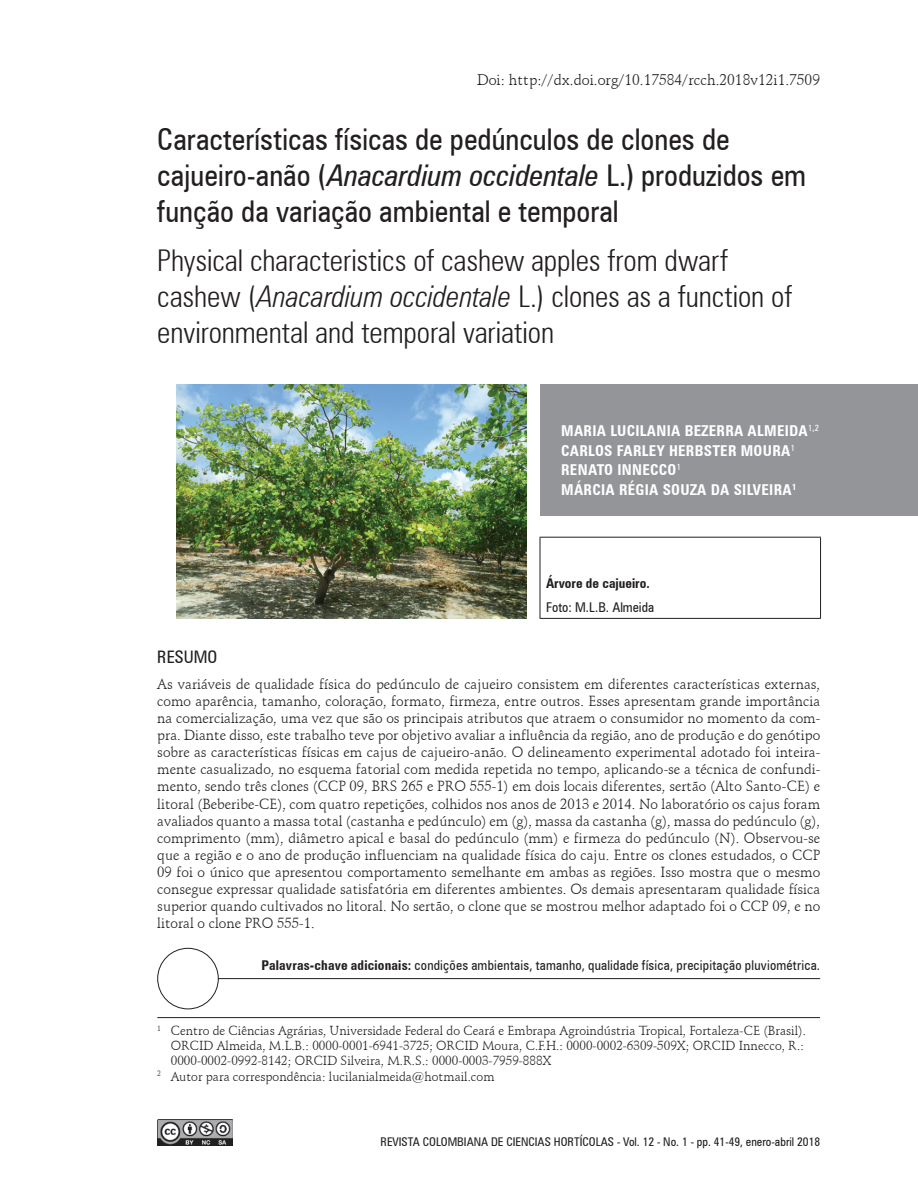
<style>
.page{position:relative;width:918px;height:1188px;background:#fff}
.page>*{position:absolute;margin:0;border:0;box-sizing:border-box;transform-origin:0 0}
.t1{font:300 condensed 30px/36px "Zurich BT";letter-spacing:-.005em;color:#231f20}
.t2{font:condensed 30px/36px "Zurich BT";color:#231f20}
.t3{font:condensed 17.25px "Zurich BT";color:#231f20}
.t4{font:700 condensed 15px/19.5px "Zurich BT";letter-spacing:.02em;color:#fff}
.t5{font:15px "Schneidler BT";color:#231f20}
.t6{font:14.25px/17.1px "Schneidler BT";color:#231f20;text-align:justify}
.t7{font:condensed 13.5px "Zurich BT";letter-spacing:.015em;color:#231f20}
.t8{font:700 condensed 13.5px "Zurich BT";color:#231f20}
.t9{font:12.75px "Schneidler BT";color:#231f20}
.t10{font:condensed 12px "Zurich BT";color:#231f20}
.s1{font-style:italic}
.s2{font-weight:700}
</style>
<div class="page">
<img style="left:157px;top:1119px;width:76px;height:26px">
<div style="left:540px;top:384px;width:378px;height:132px;background:#939598"></div>
<hr style="left:540px;top:537px;width:281px;height:1px;background:#231f20">
<hr style="left:540px;top:538px;width:1px;height:80px;background:#231f20">
<hr style="left:820px;top:538px;width:1px;height:80px;background:#231f20">
<hr style="left:540px;top:618px;width:281px;height:1px;background:#231f20">
<hr style="left:157px;top:1017px;width:663px;height:1px;background:#231f20">
<img style="left:176px;top:385px;width:351px;height:233px">
<svg style="left:157px;top:948px;width:664px;height:62px"></svg>
<p class="t5" style="left:477px;top:70px;width:345px">Doi: http://dx.doi.org/10.17584/rcch.2018v12i1.7509</p>
<h1 class="t2" style="left:157px;top:121px;width:650px">Características físicas de pedúnculos de clones de cajueiro-anão (<span class="s1">Anacardium occidentale</span> L.) produzidos em função da variação ambiental e temporal</h1>
<h1 class="t1" style="left:157px;top:242px;width:636px">Physical characteristics of cashew apples from dwarf cashew (<span class="s1">Anacardium occidentale</span> L.) clones as a function of environmental and temporal variation</h1>
<p class="t4" style="left:561px;top:421px;width:259px">MARIA LUCILANIA BEZERRA ALMEIDA<sup>1</sup><sup>,</sup><sup>2<br></sup>CARLOS FARLEY HERBSTER MOURA<sup>1<br></sup>RENATO INNECCO<sup>1<br></sup>MÁRCIA RÉGIA SOUZA DA SILVEIRA<sup>1</sup></p>
<p class="t8" style="left:546px;top:575px;width:105px">Árvore de cajueiro.</p>
<p class="t7" style="left:546px;top:599px;width:110px">Foto: M.L.B. Almeida</p>
<p class="t3" style="left:157px;top:647px;width:61px">RESUMO</p>
<p class="t6" style="left:157px;top:675px;width:664px">As variáveis de qualidade física do pedúnculo de cajueiro consistem em diferentes características externas, como aparência, tamanho, coloração, formato, firmeza, entre outros. Esses apresentam grande importância na comercialização, uma vez que são os principais atributos que atraem o consumidor no momento da com&shy;pra. Diante disso, este trabalho teve por objetivo avaliar a influência da região, ano de produção e do genótipo sobre as características físicas em cajus de cajueiro-anão. O delineamento experimental adotado foi inteira&shy;mente casualizado, no esquema fatorial com medida repetida no tempo, aplicando-se a técnica de confundi&shy;mento, sendo três clones (CCP 09, BRS 265 e PRO 555-1) em dois locais diferentes, sertão (Alto Santo-CE) e litoral (Beberibe-CE), com quatro repetições, colhidos nos anos de 2013 e 2014. No laboratório os cajus foram avaliados quanto a massa total (castanha e pedúnculo) em (g), massa da castanha (g), massa do pedúnculo (g), comprimento (mm), diâmetro apical e basal do pedúnculo (mm) e firmeza do pedúnculo (N). Observou-se que a região e o ano de produção influenciam na qualidade física do caju. Entre os clones estudados, o CCP 09 foi o único que apresentou comportamento semelhante em ambas as regiões. Isso mostra que o mesmo consegue expressar qualidade satisfatória em diferentes ambientes. Os demais apresentaram qualidade física superior quando cultivados no litoral. No sertão, o clone que se mostrou melhor adaptado foi o CCP 09, e no litoral o clone PRO 555-1.</p>
<p class="t7" style="left:261px;top:957px;width:560px"><span class="s2">Palavras-chave adicionais:</span> condições ambientais, tamanho, qualidade física, precipitação pluviométrica.</p>
<p class="t9" style="left:157px;top:1023px;width:650px"><sup>1</sup> Centro de Ciências Agrárias, Universidade Federal do Ceará e Embrapa Agroindústria Tropical, Fortaleza-CE (Brasil).</p>
<p class="t9" style="left:171px;top:1038px;width:635px">ORCID Almeida, M.L.B.: 0000-0001-6941-3725; ORCID Moura, C.F.H.: 0000-0002-6309-509X; ORCID Innecco, R.:</p>
<p class="t9" style="left:171px;top:1053px;width:382px">0000-0002-0992-8142; ORCID Silveira, M.R.S.: 0000-0003-7959-888X</p>
<p class="t9" style="left:157px;top:1068px;width:339px"><sup>2</sup> Autor para correspondência: lucilanialmeida@hotmail.com</p>
<p class="t10" style="left:381px;top:1135px;width:441px">REVISTA COLOMBIANA DE CIENCIAS HORTÍCOLAS - Vol. 12 - No. 1 - pp. 41-49, enero-abril 2018</p>
</div>
